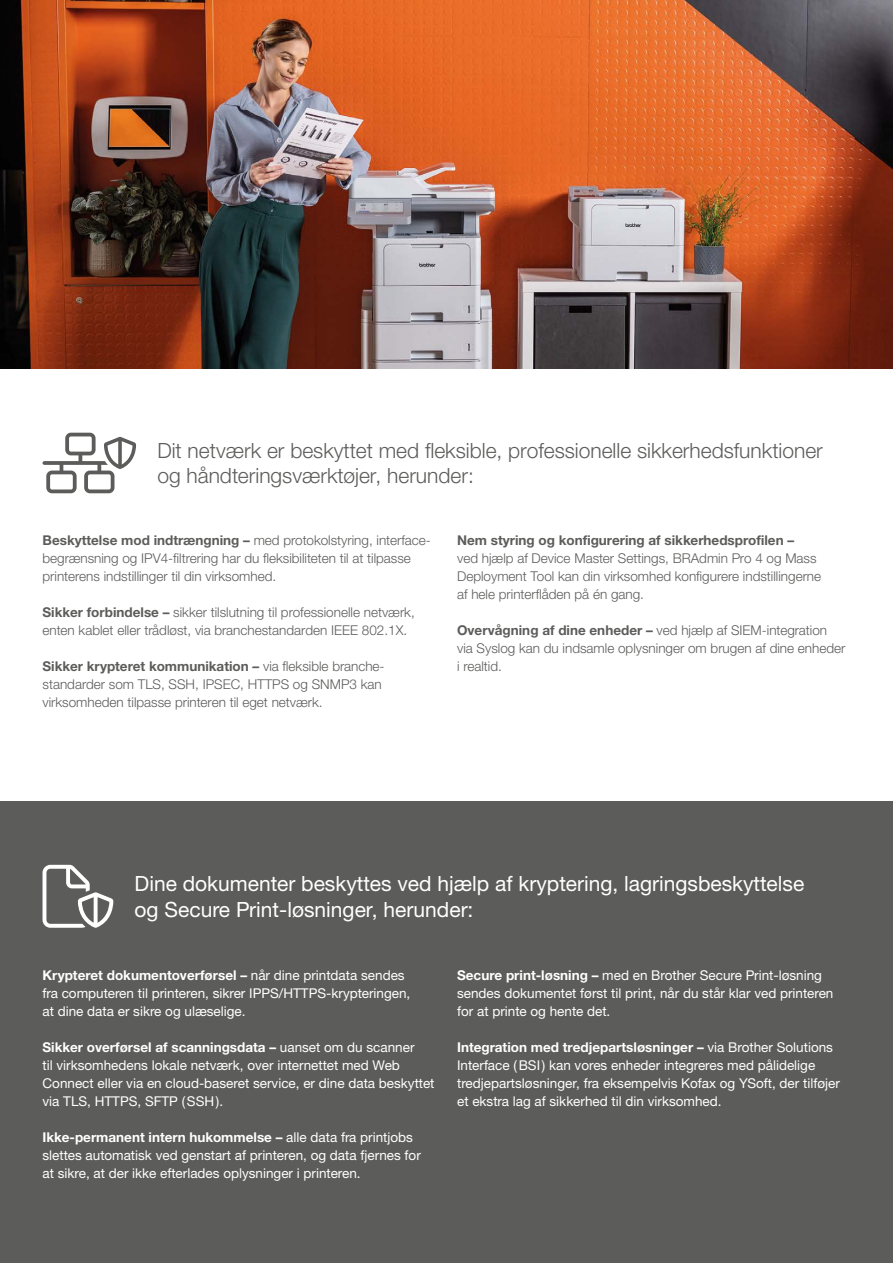
<style>
.page{position:relative;width:893px;height:1263px;background:#fff}
.page>*{position:absolute;margin:0;border:0;box-sizing:border-box;transform-origin:0 0}
.t1{font:300 21px/25.5px "Helvetica Neue LTW1 G";color:#5c5c5b}
.t2{font:21px/25.5px "Helvetica Neue LTW1 G";color:#fff}
.t3{font:13.5px/18px "Helvetica Neue LTW1 G";color:#fff}
.t4{font:300 13.5px/18px "Helvetica Neue LTW1 G";color:#5c5c5b}
.t5{font:700 13.5px "Helvetica Neue LTW1 G";color:#5c5c5b}
.s1{font-weight:700}
</style>
<div class="page">
<hr style="left:892px;top:369px;width:1px;height:432px;background:#e9e9e9">
<img style="left:0;top:0;width:893px;height:369px">
<svg style="left:43px;top:433px;width:93px;height:60px"></svg>
<div style="left:0;top:801px;width:893px;height:462px;background:#5c5c5b"></div>
<svg style="left:43px;top:865px;width:70px;height:63px"></svg>
<h1 class="t1" style="left:157px;top:437px;width:667px">Dit netværk er beskyttet med fleksible, professionelle sikkerhedsfunktioner og håndteringsværktøjer, herunder:</h1>
<p class="t4" style="left:43px;top:532px;width:390px"><span class="s1">Beskyttelse mod indtrængning –</span> med protokolstyring, interface&shy;begrænsning og IPV4-filtrering har du fleksibiliteten til at tilpasse printerens indstillinger til din virksomhed.</p>
<p class="t4" style="left:43px;top:604px;width:374px"><span class="s1">Sikker forbindelse –</span> sikker tilslutning til professionelle netværk, enten kablet eller trådløst, via branchestandarden IEEE 802.1X.</p>
<p class="t4" style="left:43px;top:658px;width:344px"><span class="s1">Sikker krypteret kommunikation –</span> via fleksible branche&shy;standarder som TLS, SSH, IPSEC, HTTPS og SNMP3 kan virksomheden tilpasse printeren til eget netværk.</p>
<p class="t5" style="left:457px;top:532px;width:339px">Nem styring og konfigurering af sikkerhedsprofilen –</p>
<p class="t4" style="left:457px;top:549px;width:366px">ved hjælp af Device Master Settings, BRAdmin Pro 4 og Mass<br>Deployment Tool kan din virksomhed konfigurere indstillingerne af hele printerflåden på én gang.</p>
<p class="t4" style="left:457px;top:621px;width:390px"><span class="s1">Overvågning af dine enheder –</span> ved hjælp af SIEM-integration via Syslog kan du indsamle oplysninger om brugen af dine enheder i realtid.</p>
<h1 class="t2" style="left:135px;top:871px;width:671px">Dine dokumenter beskyttes ved hjælp af kryptering, lagringsbeskyttelse og Secure Print-løsninger, herunder:</h1>
<p class="t3" style="left:43px;top:966px;width:369px"><span class="s1">Krypteret dokumentoverførsel –</span> når dine printdata sendes fra computeren til printeren, sikrer IPPS/HTTPS-krypteringen, at dine data er sikre og ulæselige.</p>
<p class="t3" style="left:43px;top:1038px;width:393px"><span class="s1">Sikker overførsel af scanningsdata –</span> uanset om du scanner<br>til virksomhedens lokale netværk, over internettet med Web Connect eller via en cloud-baseret service, er dine data beskyttet via TLS, HTTPS, SFTP (SSH).</p>
<p class="t3" style="left:43px;top:1128px;width:380px"><span class="s1">Ikke-permanent intern hukommelse –</span> alle data fra printjobs slettes automatisk ved genstart af printeren, og data fjernes for at sikre, at der ikke efterlades oplysninger i printeren.</p>
<p class="t3" style="left:457px;top:966px;width:378px"><span class="s1">Secure print-løsning –</span> med en Brother Secure Print-løsning sendes dokumentet først til print, når du står klar ved printeren for at printe og hente det.</p>
<p class="t3" style="left:457px;top:1038px;width:384px"><span class="s1">Integration med tredjepartsløsninger –</span> via Brother Solutions Interface (BSI) kan vores enheder integreres med pålidelige tredjepartsløsninger, fra eksempelvis Kofax og YSoft, der tilføjer et ekstra lag af sikkerhed til din virksomhed.</p>
</div>
